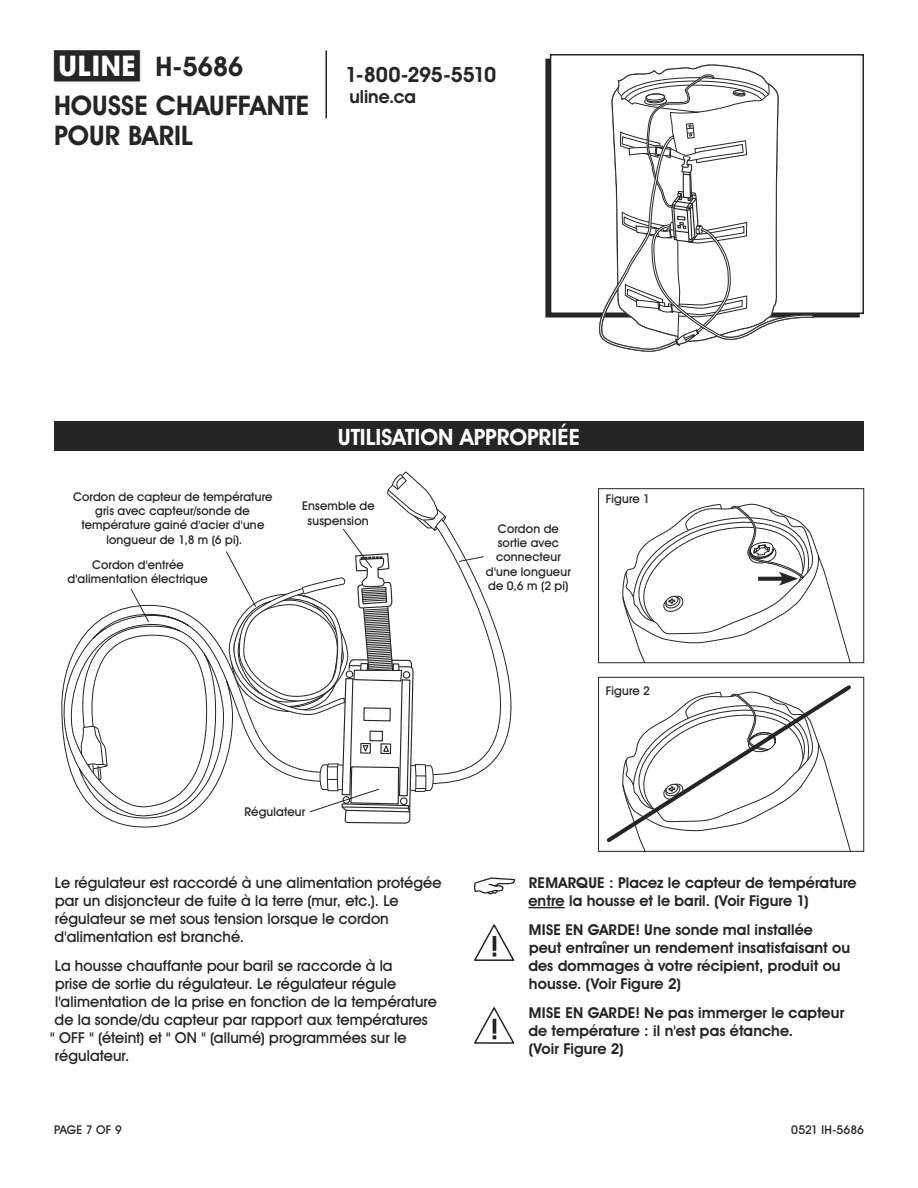
<style>
.page{position:relative;width:918px;height:1188px;background:#fff}
.page>*{position:absolute;margin:0;border:0;box-sizing:border-box;transform-origin:0 0}
.t1{font:700 27px/38.7px "Uline Two Knine";color:#252525}
.t2{font:700 22.5px "Uline Two Knine";color:#fff}
.t3{font:700 21px "Uline Two Knine";letter-spacing:-.02em;color:#252525}
.t4{font:700 18px "Uline Two Knine";color:#252525}
.t5{font:15px/18px "Uline Two Knine";letter-spacing:.005em;color:#252525}
.t6{font:700 15px/18px "Uline Two Knine";letter-spacing:.005em;color:#252525}
.t7{font:12px/14.4px "Uline Two Knine";letter-spacing:.015em;color:#252525;text-align:center}
.t8{font:12px "Uline Two Knine";letter-spacing:-.005em;color:#252525}
.s1{font-size:28.5px}
</style>
<div class="page">
<hr style="left:326px;top:50px;width:1px;height:68px;background:#252525">
<div style="left:550px;top:54px;width:314px;height:260px;border:2px solid #252525"></div>
<hr style="left:528px;top:907px;width:37px;height:1px;background:#252525">
<svg style="left:474px;top:877px;width:41px;height:17px"></svg>
<svg style="left:474px;top:924px;width:40px;height:37px"></svg>
<svg style="left:474px;top:1007px;width:40px;height:37px"></svg>
<div style="left:598px;top:488px;width:266px;height:175px;border:1px solid #252525"></div>
<svg style="left:614px;top:489px;width:238px;height:174px"></svg>
<div style="left:598px;top:677px;width:266px;height:175px;border:1px solid #252525"></div>
<svg style="left:603px;top:677px;width:252px;height:174px"></svg>
<div style="left:54px;top:421px;width:810px;height:30px;background:#252525"></div>
<svg style="left:75px;top:605px;width:104px;height:223px"></svg>
<svg style="left:61px;top:637px;width:47px;height:148px"></svg>
<svg style="left:130px;top:588px;width:20px;height:35px"></svg>
<svg style="left:179px;top:472px;width:333px;height:352px"></svg>
<svg style="left:595px;top:64px;width:219px;height:288px"></svg>
<h1 class="t1" style="left:54px;top:47px;width:257px"><span class="s1">π</span> H-5686<br>HOUSSE CHAUFFANTE</h1>
<h1 class="t1" style="left:54px;top:116px;width:141px">POUR BARIL</h1>
<h3 class="t3" style="left:345px;top:62px;width:152px">1-800-295-5510</h3>
<p class="t4" style="left:349px;top:86px;width:68px">uline.ca</p>
<h2 class="t2" style="left:338px;top:423px;width:244px">UTILISATION APPROPRIÉE</h2>
<p class="t7" style="left:73px;top:489px;width:201px">Cordon de capteur de température gris avec capteur/sonde de température gainé d'acier d'une longueur de 1,8 m (6 pi).</p>
<p class="t7" style="left:302px;top:499px;width:74px">Ensemble de suspension</p>
<p class="t7" style="left:68px;top:557px;width:142px">Cordon d'entrée d'alimentation électrique</p>
<p class="t7" style="left:486px;top:521px;width:86px">Cordon de sortie avec connecteur d'une longueur de 0,6 m (2 pi)</p>
<p class="t7" style="left:606px;top:492px;width:46px">Figure 1</p>
<p class="t7" style="left:606px;top:683px;width:46px">Figure 2</p>
<p class="t7" style="left:244px;top:804px;width:62px">Régulateur</p>
<p class="t5" style="left:55px;top:874px;width:388px">Le régulateur est raccordé à une alimentation protégée par un disjoncteur de fuite à la terre (mur, etc.). Le régulateur se met sous tension lorsque le cordon d'alimentation est branché.</p>
<p class="t5" style="left:55px;top:956px;width:339px">La housse chauffante pour baril se raccorde à la</p>
<p class="t5" style="left:55px;top:974px;width:343px">prise de sortie du régulateur. Le régulateur régule</p>
<p class="t5" style="left:55px;top:992px;width:383px">l'alimentation de la prise en fonction de la température</p>
<p class="t5" style="left:55px;top:1010px;width:375px">de la sonde/du capteur par rapport aux températures</p>
<p class="t5" style="left:50px;top:1028px;width:358px">" OFF " (éteint) et " ON " (allumé) programmées sur le</p>
<p class="t5" style="left:55px;top:1046px;width:76px">régulateur.</p>
<p class="t6" style="left:528px;top:874px;width:330px">REMARQUE : Placez le capteur de température entre la housse et le baril. (Voir Figure 1)</p>
<p class="t6" style="left:528px;top:921px;width:323px">MISE EN GARDE! Une sonde mal installée<br>peut entraîner un rendement insatisfaisant ou des dommages à votre récipient, produit ou housse. (Voir Figure 2)</p>
<p class="t6" style="left:528px;top:1003px;width:317px">MISE EN GARDE! Ne pas immerger le capteur de température : il n'est pas étanche.<br>(Voir Figure 2)</p>
<p class="t7" style="left:54px;top:1122px;width:69px">PAGE 7 OF 9</p>
<p class="t8" style="left:791px;top:1122px;width:74px">0521 IH-5686</p>
</div>
